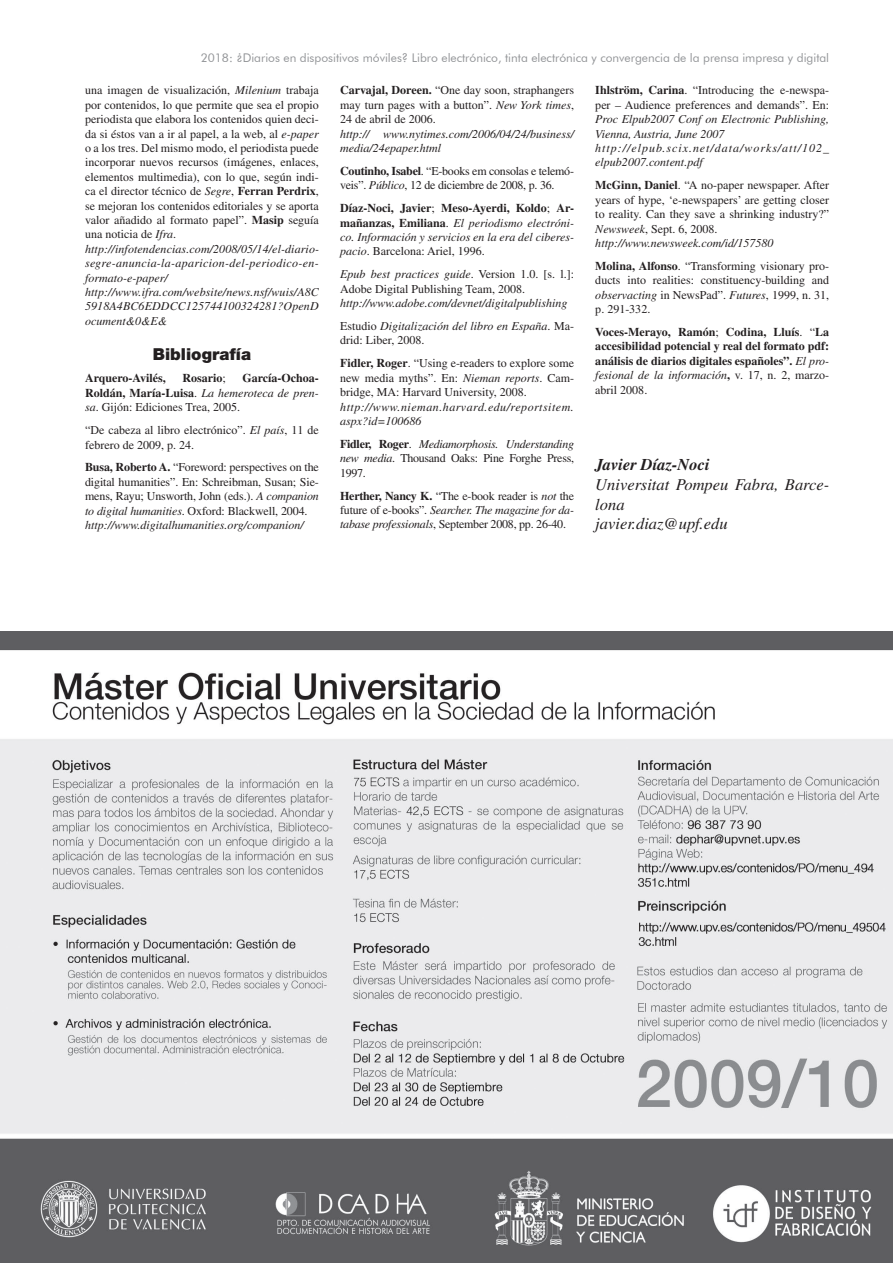
<style>
.page{position:relative;width:893px;height:1263px;background:#fff}
.page>*{position:absolute;margin:0;border:0;box-sizing:border-box;transform-origin:0 0}
.t1{font:italic 16.5px/19.8px "Times";color:#231f20}
.t2{font:italic 700 16.5px "Times";color:#231f20}
.t3{font:900 16.5px "Helvetica Neue";color:#231f20}
.t4{font:12px/14.4px "Times";color:#231f20}
.t5{font:italic 12px/14.4px "Times";color:#231f20}
.t6{font:700 12px/14.4px "Times";color:#231f20;text-align:justify}
.t7{font:12px "Futura BT";color:#939598}
.t8{font:12px/14.4px "Times";letter-spacing:-.02em;color:#231f20}
.t9{font:italic 12px/14.4px "Times";letter-spacing:.04em;color:#231f20}
.s1{font-style:italic}
.s2{font-weight:700}
.s3{font-weight:400}
.s4{font-weight:700;font-style:normal}
.s5{font-style:normal}
.s6{font-weight:400;font-style:italic}
</style>
<div class="page">
<img style="left:0;top:632px;width:893px;height:631px">
<p class="t7" style="left:201px;top:51px;width:630px">2018: ¿Diarios en dispositivos móviles? Libro electrónico, tinta electrónica y convergencia de la prensa impresa y digital</p>
<p class="t4" style="left:85px;top:83px;width:236px">una imagen de visualización, <span class="s1">Milenium</span> trabaja por contenidos, lo que permite que sea el propio periodista que elabora los contenidos quien deci&shy;da si éstos van a ir al papel, a la web, al <span class="s1">e-paper </span>o a los tres. Del mismo modo, el periodista puede incorporar nuevos recursos (imágenes, enlaces, elementos multimedia), con lo que, según indi&shy;ca el director técnico de <span class="s1">Segre</span>, <span class="s2">Ferran Perdrix</span>, se mejoran los contenidos editoriales y se aporta valor añadido al formato papel”. <span class="s2">Masip</span> seguía una noticia de <span class="s1">Ifra</span>. <span class="s1">http://infotendencias.com/2008/05/14/el-diario&shy;segre-anuncia-la-aparicion-del-periodico-en&shy;formato-e-paper/ http://www.ifra.com/website/news.nsf/wuis/A8C 5918A4BC6EDDCC125744100324281?OpenD ocument&amp;0&amp;E&amp;</span></p>
<h1 class="t3" style="left:153px;top:344px;width:100px">Bibliografía</h1>
<p class="t6" style="left:85px;top:371px;width:82px">Arquero-Avilés,</p>
<p class="t6" style="left:182px;top:371px;width:45px">Rosario<span class="s3">;</span></p>
<p class="t4" style="left:340px;top:83px;width:235px;text-align:justify"><span class="s2">Carvajal, Doreen.</span> “One day soon, straphangers may turn pages with a button”. <span class="s1">New York times</span>, 24 de abril de 2006.</p>
<p class="t5" style="left:340px;top:126px;width:235px">http:// www.nytimes.com/2006/04/24/business/ media/24epaper.html</p>
<p class="t8" style="left:340px;top:164px;width:235px"><span class="s2">Coutinho, Isabel</span>. “E-books em consolas e telemó&shy;veis”. <span class="s1">Público</span>, 12 de diciembre de 2008, p. 36.</p>
<p class="t5" style="left:340px;top:201px;width:235px;text-align:justify"><span class="s4">Díaz-Noci, Javier</span><span class="s5">;</span> <span class="s4">Meso-Ayerdi, Koldo</span><span class="s5">;</span> <span class="s4">Ar&shy;mañanzas, Emiliana</span><span class="s5">.</span> El periodismo electróni&shy;co. Información y servicios en la era del ciberes&shy;pacio<span class="s5">. Barcelona: Ariel, 1996.</span></p>
<p class="t4" style="left:340px;top:267px;width:235px"><span class="s1">Epub best practices guide</span>. Version 1.0. [s. l.]:<br>Adobe Digital Publishing Team, 2008.</p>
<p class="t5" style="left:340px;top:292px;width:235px;line-height:23px">http://www.adobe.com/devnet/digitalpublishing<br><span class="s5">Estudio</span> Digitalización del libro en España<span class="s5">. Ma-</span></p>
<p class="t4" style="left:340px;top:329px;width:235px;line-height:23px">drid: Liber, 2008.<br><span class="s2">Fidler, Roger</span>. “Using e-readers to explore some</p>
<p class="t4" style="left:340px;top:370px;width:235px">new media myths”. En: <span class="s1">Nieman reports</span>. Cam&shy;bridge, MA: Harvard University, 2008.</p>
<p class="t9" style="left:340px;top:399px;width:235px">http://www.nieman.harvard.edu/reportsitem. aspx?id=100686</p>
<p class="t4" style="left:340px;top:437px;width:235px;text-align:justify"><span class="s2">Fidler, Roger</span>. <span class="s1">Mediamorphosis. Understanding new media</span>. Thousand Oaks: Pine Forghe Press, 1997.</p>
<p class="t4" style="left:340px;top:488px;width:235px;text-align:justify"><span class="s2">Herther, Nancy K.</span> “The e-book reader is <span class="s1">not</span> the future of e-books”. <span class="s1">Searcher. The magazine for da&shy;tabase professionals</span>, September 2008, pp. 26-40.</p>
<p class="t4" style="left:595px;top:83px;width:235px"><span class="s2">Ihlström, Carina</span>. “Introducing the e-newspa&shy;per – Audience preferences and demands”. En:</p>
<p class="t5" style="left:595px;top:112px;width:235px">Proc Elpub2007 Conf on Electronic Publishing, Vienna, Austria, June 2007 http://elpub.scix.net/data/works/att/102_ elpub2007.content.pdf</p>
<p class="t4" style="left:595px;top:178px;width:235px"><span class="s2">McGinn, Daniel</span>. “A no-paper newspaper. After years of hype, ‘e-newspapers’ are getting closer to reality. Can they save a shrinking industry?” <span class="s1">Newsweek</span>, Sept. 6, 2008. <span class="s1">http://www.newsweek.com/id/157580</span></p>
<p class="t4" style="left:595px;top:259px;width:235px;text-align:justify"><span class="s2">Molina, Alfonso</span>. “Transforming visionary pro&shy;ducts into realities: constituency-building and <span class="s1">observacting</span> in NewsPad”. <span class="s1">Futures</span>, 1999, n. 31, p. 291-332.</p>
<p class="t6" style="left:595px;top:324px;width:235px">Voces-Merayo, Ramón<span class="s3">;</span> Codina, Lluís<span class="s3">. “</span>La accesibilidad potencial y real del formato pdf: análisis de diarios digitales españoles”. <span class="s6">El pro&shy;fesional de la información</span>, <span class="s3">v. 17, n. 2, marzo&shy;abril 2008.</span></p>
<p class="t6" style="left:85px;top:371px;width:235px;text-indent:157px">García-Ochoa-Roldán, María-Luisa<span class="s3">.</span> <span class="s6">La hemeroteca de pren&shy;sa</span><span class="s3">. Gijón: Ediciones Trea, 2005.</span></p>
<p class="t4" style="left:85px;top:423px;width:235px">“De cabeza al libro electrónico”. <span class="s1">El país</span>, 11 de febrero de 2009, p. 24.</p>
<p class="t4" style="left:85px;top:460px;width:235px"><span class="s2">Busa, Roberto A.</span> “Foreword: perspectives on the digital humanities”. En: Schreibman, Susan; Sie&shy;mens, Rayu; Unsworth, John (eds.). <span class="s1">A companion to digital humanities</span>. Oxford: Blackwell, 2004. <span class="s1">http://www.digitalhumanities.org/companion/</span></p>
<h1 class="t2" style="left:595px;top:455px;width:116px">Javier Díaz-Noci</h1>
<h1 class="t1" style="left:595px;top:474px;width:235px">Universitat Pompeu Fabra, Barce&shy;lona<br>javier.diaz@upf.edu</h1>
</div>
